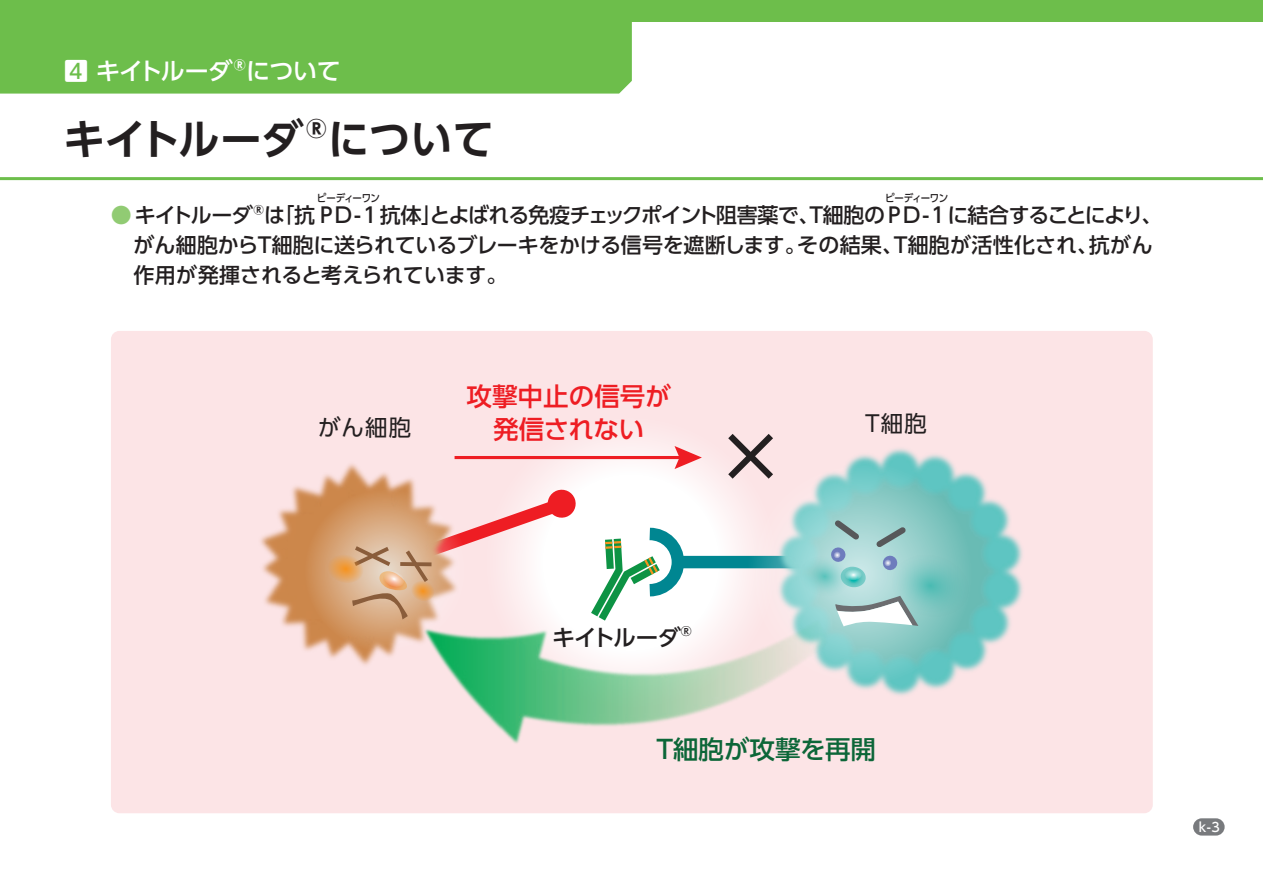
<style>
.page{position:relative;width:1263px;height:893px;background:#fff}
.page>*{position:absolute;margin:0;border:0;box-sizing:border-box;transform-origin:0 0}
.t1{font:700 42px "UD Shin Go Pr 6 De";letter-spacing:.005em;color:#231f20}
.t2{font:500 25.5px/33px "UD Shin Go Pr 6";color:#ee1d23;text-align:center}
.t3{font:500 25.5px "UD Shin Go Pr 6";color:#0c6638}
.t4{font:500 24px "UD Shin Go Pr 6";letter-spacing:-.025em;color:#fff}
.t5{font:22.5px "UD Shin Go Pr 6";letter-spacing:.05em;color:#231f20}
.t6{font:500 22.5px "UD Shin Go Pr 6";letter-spacing:-.035em;color:#231f20}
.t7{font:500 21px/30px "UD Shin Go Pr 6";letter-spacing:-.015em;color:#231f20}
.t8{font:500 21px "UD Shin Go Pr 6";letter-spacing:-.05em;color:#231f20}
.t9{font:500 12.75px "UD Shin Go Pr 6";color:#fff}
.t10{font:500 12.3px "UD Shin Go Pr 6";color:#231f20}
.t11{font:500 10.5px "UD Shin Go Pr 6";letter-spacing:-.045em;color:#231f20;scale:.9 1}
.s1{color:#91cb73}
</style>
<div class="page">
<div style="left:111px;top:331px;width:1042px;height:482px;background:#fce4e6;border-radius:9px"></div>
<hr style="left:0;top:177px;width:1263px;height:3px;background:#6dbe4b">
<div style="left:0;top:21px;width:632px;height:73px;background:#6dbe4b"></div>
<svg style="left:483px;top:414px;width:295px;height:296px"></svg>
<div style="left:678px;top:556px;width:141px;height:12px;background:#008691"></div>
<hr style="left:455px;top:456px;width:228px;height:3px;background:#ee1d23">
<svg style="left:674px;top:446px;width:28px;height:23px"></svg>
<svg style="left:722px;top:446px;width:5px;height:39px"></svg>
<svg style="left:591px;top:521px;width:99px;height:46px"></svg>
<img style="left:727px;top:434px;width:296px;height:262px">
<svg style="left:747px;top:460px;width:225px;height:226px"></svg>
<svg style="left:797px;top:515px;width:174px;height:111px"></svg>
<img style="left:260px;top:456px;width:247px;height:209px">
<svg style="left:304px;top:488px;width:273px;height:164px"></svg>
<img style="left:372px;top:567px;width:513px;height:176px">
<div style="left:1193px;top:818px;width:31px;height:18px;background:#787a7d;border-radius:9px"></div>
<div style="left:0;top:0;width:1263px;height:21px;background:#6dbe4b"></div>
<p class="t4" style="left:64px;top:52px;width:278px">4 キイトルーダ®について</p>
<h1 class="t1" style="left:64px;top:105px;width:431px">キイトルーダ®について</h1>
<p class="t11" style="left:317px;top:189px;width:72px">ピーディーワン</p>
<p class="t11" style="left:885px;top:189px;width:72px">ピーディーワン</p>
<p class="t7" style="left:133px;top:229px;width:1021px">がん細胞からT細胞に送られているブレーキをかける信号を遮断します。その結果、T細胞が活性化され、抗がん作用が発揮されると考えられています。</p>
<p class="t8" style="left:111px;top:198px;width:1053px"><span class="s1">●</span> キイトルーダ®は「抗 PD-1 抗体」とよばれる免疫チェックポイント阻害薬で、T細胞の PD-1 に結合することにより、</p>
<p class="t2" style="left:467px;top:379px;width:206px">攻撃中止の信号が発信されない</p>
<p class="t5" style="left:318px;top:409px;width:95px">がん細胞</p>
<p class="t5" style="left:865px;top:405px;width:63px">T細胞</p>
<p class="t6" style="left:552px;top:619px;width:130px">キイトルーダ</p>
<p class="t10" style="left:681px;top:621px;width:12px">®</p>
<p class="t3" style="left:656px;top:729px;width:221px">T細胞が攻撃を再開</p>
<p class="t9" style="left:1199px;top:817px;width:23px">k-3</p>
</div>
